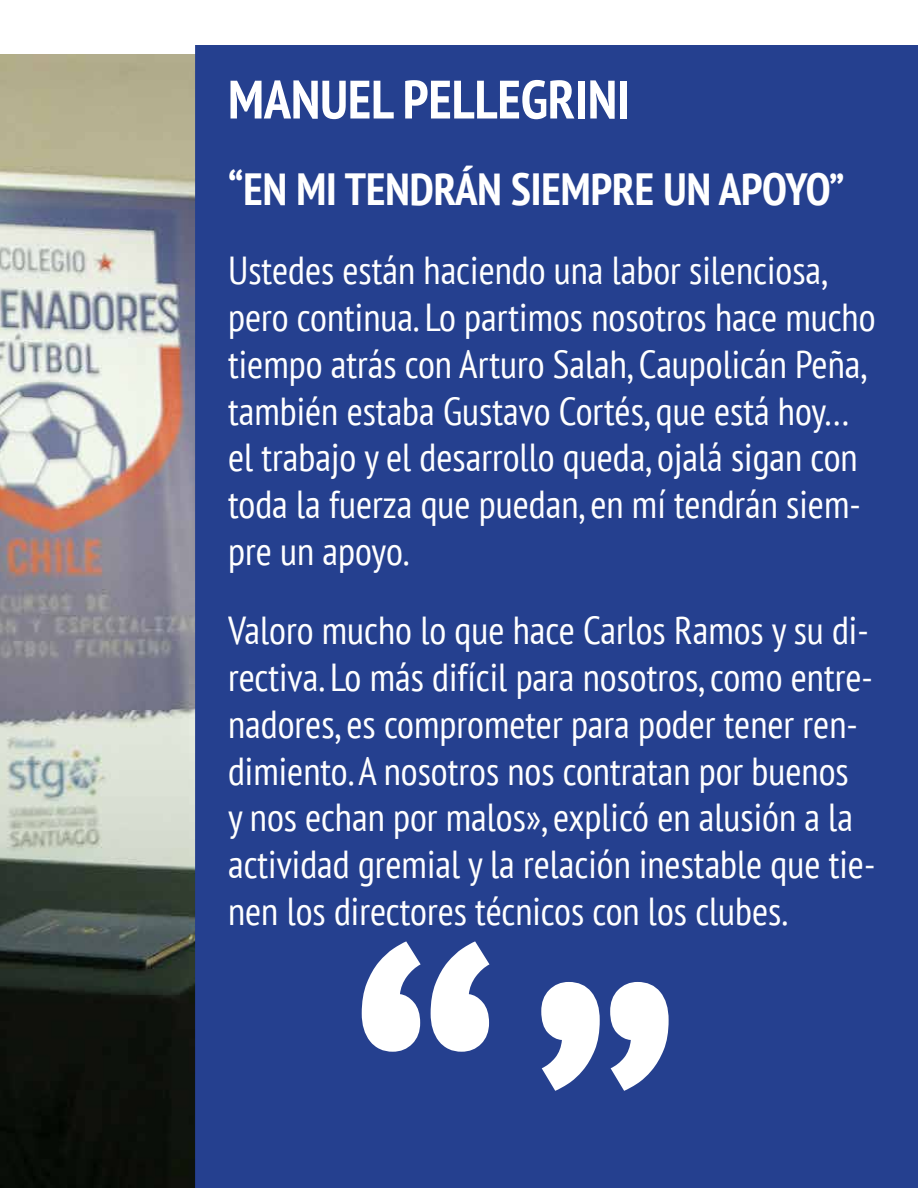
<style>
.page{position:relative;width:918px;height:1188px;background:#fff}
.page>*{position:absolute;margin:0;border:0;box-sizing:border-box;transform-origin:0 0}
.t1{font:700 condensed 450px "PT Sans";color:#fff}
.t2{font:700 condensed 54px "PT Sans";color:#fff}
.t3{font:700 condensed 45px "PT Sans";color:#fff}
.t4{font:condensed 39px/46.8px "PT Sans";color:#fff}
</style>
<div class="page">
<img style="left:0;top:54px;width:195px;height:1134px">
<div style="left:195px;top:45px;width:723px;height:1143px;background:#25408f"></div>
<h2 class="t2" style="left:228px;top:64px;width:403px">MANUEL PELLEGRINI</h2>
<p class="t3" style="left:228px;top:159px;width:618px">“EN MI TENDRÁN SIEMPRE UN APOYO”</p>
<p class="t4" style="left:228px;top:246px;width:649px">Ustedes están haciendo una labor silenciosa, pero continua. Lo partimos nosotros hace mucho tiempo atrás con Arturo Salah, Caupolicán Peña, también estaba Gustavo Cortés, que está hoy… el trabajo y el desarrollo queda, ojalá sigan con toda la fuerza que puedan, en mí tendrán siem&shy;pre un apoyo.</p>
<p class="t4" style="left:228px;top:606px;width:649px">Valoro mucho lo que hace Carlos Ramos y su di&shy;rectiva. Lo más difícil para nosotros, como entre&shy;nadores, es comprometer para poder tener ren&shy;dimiento. A nosotros nos contratan por buenos<br>y nos echan por malos», explicó en alusión a la actividad gremial y la relación inestable que tie&shy;nen los directores técnicos con los clubes.</p>
<h1 class="t1" style="left:349px;top:844px;width:335px">“”</h1>
</div>
